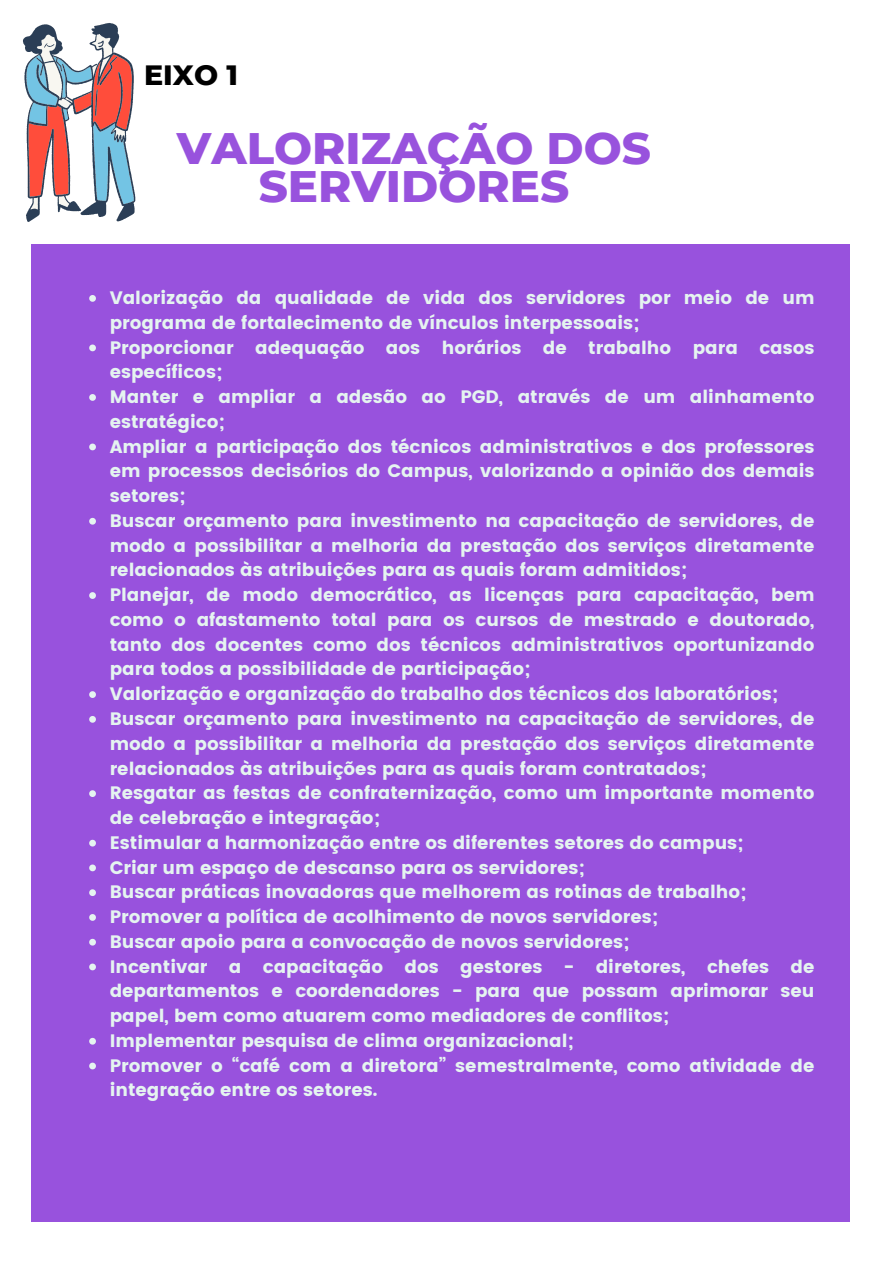
<style>
.page{position:relative;width:894px;height:1264px;background:#fff}
.page>*{position:absolute;margin:0;border:0;box-sizing:border-box;transform-origin:0 0}
.t1{font:800 45px/38.2px "Montserrat";color:#9852dd;text-align:center}
.t2{font:800 28.5px "Montserrat";color:#000}
.t3{font:18px/24.8px "Poppins";color:#e5f4f0}
</style>
<div class="page">
<div style="left:31px;top:244px;width:818px;height:977px;background:#9852dd"></div>
<svg style="left:89px;top:295px;width:7px;height:7px"></svg>
<svg style="left:89px;top:344px;width:7px;height:7px"></svg>
<svg style="left:89px;top:394px;width:7px;height:7px"></svg>
<svg style="left:89px;top:443px;width:7px;height:7px"></svg>
<svg style="left:89px;top:518px;width:7px;height:6px"></svg>
<svg style="left:89px;top:592px;width:7px;height:7px"></svg>
<svg style="left:89px;top:691px;width:7px;height:7px"></svg>
<svg style="left:89px;top:716px;width:7px;height:6px"></svg>
<svg style="left:89px;top:790px;width:7px;height:7px"></svg>
<svg style="left:89px;top:839px;width:7px;height:7px"></svg>
<svg style="left:89px;top:864px;width:7px;height:7px"></svg>
<svg style="left:89px;top:889px;width:7px;height:7px"></svg>
<svg style="left:89px;top:914px;width:7px;height:6px"></svg>
<svg style="left:89px;top:938px;width:7px;height:7px"></svg>
<svg style="left:89px;top:963px;width:7px;height:7px"></svg>
<svg style="left:89px;top:1037px;width:7px;height:7px"></svg>
<svg style="left:89px;top:1062px;width:7px;height:7px"></svg>
<svg style="left:23px;top:23px;width:112px;height:199px"></svg>
<p class="t2" style="left:144px;top:57px;width:95px">EIXO 1</p>
<p class="t1" style="left:177px;top:128px;width:475px">VALORIZAÇÃO DOS<br>SERVIDORES</p>
<p class="t3" style="left:110px;top:285px;width:706px">Valorização da qualidade de vida dos servidores por meio de um programa de fortalecimento de vínculos interpessoais;</p>
<h2 class="t3" style="left:110px;top:335px;width:706px">Proporcionar adequação aos horários de trabalho para casos específicos;</h2>
<h1 class="t3" style="left:110px;top:384px;width:706px">Manter e ampliar a adesão ao PGD, através de um alinhamento estratégico;</h1>
<p class="t3" style="left:110px;top:434px;width:706px;text-align:justify">Ampliar a participação dos técnicos administrativos e dos professores em processos decisórios do Campus, valorizando a opinião dos demais setores;</p>
<p class="t3" style="left:110px;top:508px;width:706px;text-align:justify">Buscar orçamento para investimento na capacitação de servidores, de modo a possibilitar a melhoria da prestação dos serviços diretamente relacionados às atribuições para as quais foram admitidos;</p>
<p class="t3" style="left:110px;top:582px;width:706px;text-align:justify">Planejar, de modo democrático, as licenças para capacitação, bem como o afastamento total para os cursos de mestrado e doutorado, tanto dos docentes como dos técnicos administrativos oportunizando para todos a possibilidade de participação;</p>
<p class="t3" style="left:110px;top:681px;width:670px">Valorização e organização do trabalho dos técnicos dos laboratórios;</p>
<p class="t3" style="left:110px;top:706px;width:706px;text-align:justify">Buscar orçamento para investimento na capacitação de servidores, de modo a possibilitar a melhoria da prestação dos serviços diretamente relacionados às atribuições para as quais foram contratados;</p>
<p class="t3" style="left:110px;top:780px;width:706px">Resgatar as festas de confraternização, como um importante momento de celebração e integração;</p>
<p class="t3" style="left:110px;top:830px;width:635px">Estimular a harmonização entre os diferentes setores do campus;</p>
<p class="t3" style="left:110px;top:855px;width:477px">Criar um espaço de descanso para os servidores;</p>
<p class="t3" style="left:110px;top:879px;width:638px">Buscar práticas inovadoras que melhorem as rotinas de trabalho;</p>
<p class="t3" style="left:110px;top:904px;width:550px">Promover a política de acolhimento de novos servidores;</p>
<p class="t3" style="left:110px;top:929px;width:521px">Buscar apoio para a convocação de novos servidores;</p>
<p class="t3" style="left:110px;top:954px;width:706px;text-align:justify">Incentivar a capacitação dos gestores - diretores, chefes de departamentos e coordenadores - para que possam aprimorar seu papel, bem como atuarem como mediadores de conflitos;</p>
<p class="t3" style="left:110px;top:1028px;width:466px">Implementar pesquisa de clima organizacional;</p>
<p class="t3" style="left:110px;top:1053px;width:706px">Promover o “café com a diretora” semestralmente, como atividade de integração entre os setores.</p>
</div>
